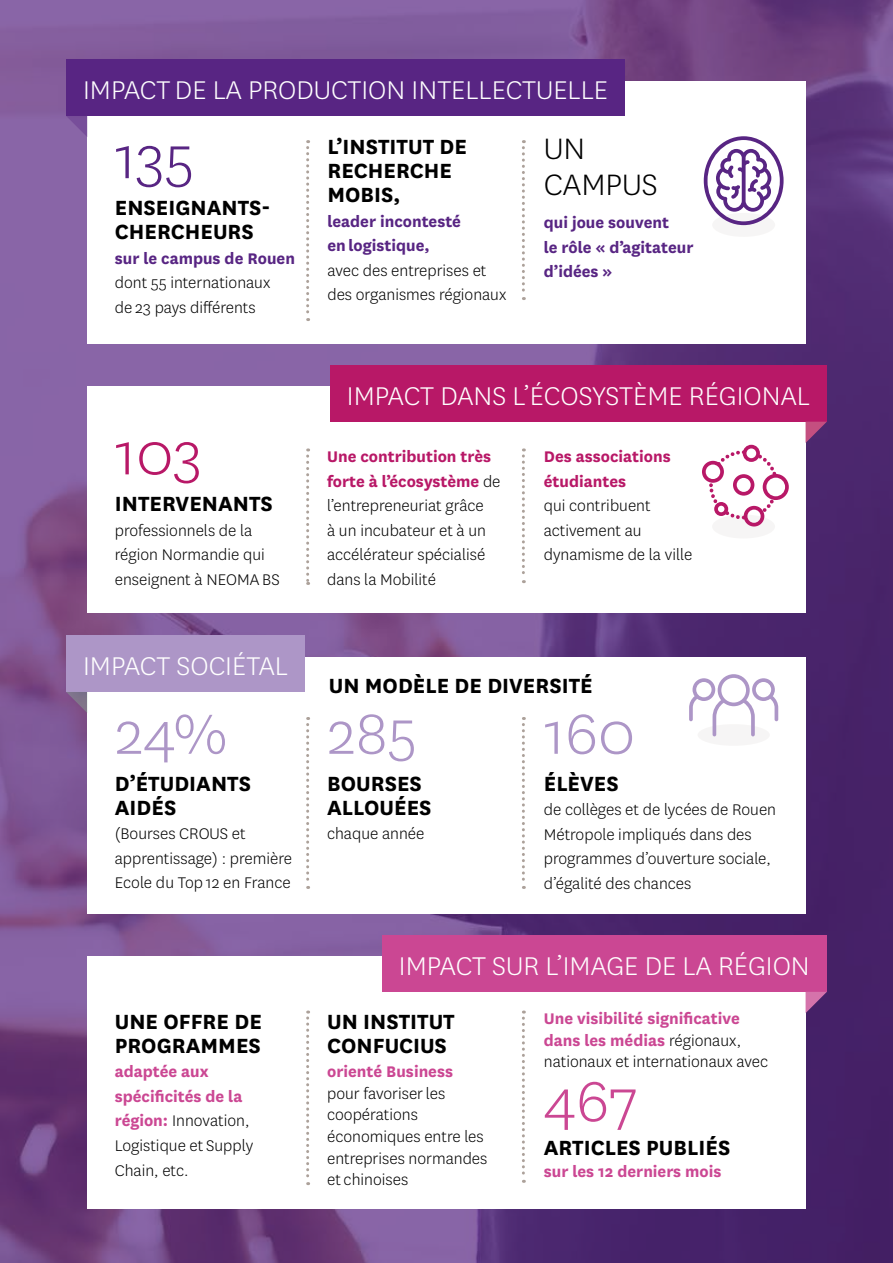
<style>
.page{position:relative;width:893px;height:1263px;background:#fff}
.page>*{position:absolute;margin:0;border:0;box-sizing:border-box;transform-origin:0 0}
.t1{font:300 66px "National";color:#ad96c7}
.t2{font:300 66px "National";color:#582583}
.t3{font:300 66px "National";color:#b81867}
.t4{font:300 66px "National";color:#cb4793}
.t5{font:300 34.5px/36px "National";color:#000}
.t6{font:300 30px "National";color:#fff}
.t7{font:700 24px/24px "National";color:#000}
.t8{font:300 18px/24.6px "National";color:#000}
.t9{font:700 18px/21.6px "National";color:#cb4793}
.t10{font:700 18px/24.6px "National";color:#582583}
.t11{font:700 18px/24.6px "National";color:#b81867}
.s1{font-weight:700;color:#cb4793}
.s2{font-weight:700;color:#b81867}
.s3{font-weight:300;color:#000}
</style>
<div class="page">
<img style="left:0;top:0;width:893px;height:1263px">
<div style="left:87px;top:81px;width:719px;height:262px;background:#fff"></div>
<div style="left:66px;top:60px;width:559px;height:56px;background:#582583"></div>
<svg style="left:306px;top:140px;width:3px;height:181px"></svg>
<svg style="left:522px;top:140px;width:3px;height:160px"></svg>
<div style="left:712px;top:213px;width:63px;height:24px;background:#f6f5f5;border-radius:50%"></div>
<svg style="left:66px;top:116px;width:21px;height:21px"></svg>
<svg style="left:704px;top:136px;width:80px;height:89px"></svg>
<div style="left:87px;top:386px;width:719px;height:227px;background:#fff"></div>
<div style="left:330px;top:365px;width:497px;height:57px;background:#b81867"></div>
<svg style="left:306px;top:448px;width:3px;height:137px"></svg>
<svg style="left:522px;top:448px;width:3px;height:135px"></svg>
<div style="left:712px;top:514px;width:63px;height:24px;background:#f6f5f5;border-radius:50%"></div>
<svg style="left:806px;top:422px;width:21px;height:21px"></svg>
<svg style="left:702px;top:445px;width:87px;height:81px"></svg>
<div style="left:87px;top:657px;width:719px;height:256px;background:#fff"></div>
<div style="left:66px;top:635px;width:239px;height:57px;background:#ad96c7"></div>
<svg style="left:306px;top:717px;width:3px;height:172px"></svg>
<svg style="left:522px;top:717px;width:3px;height:172px"></svg>
<div style="left:697px;top:724px;width:73px;height:22px;background:#f6f5f5;border-radius:50%"></div>
<svg style="left:66px;top:692px;width:21px;height:21px"></svg>
<svg style="left:689px;top:674px;width:89px;height:62px"></svg>
<div style="left:87px;top:957px;width:719px;height:252px;background:#fff"></div>
<div style="left:382px;top:935px;width:445px;height:57px;background:#cb4793"></div>
<svg style="left:306px;top:1010px;width:3px;height:175px"></svg>
<svg style="left:522px;top:1010px;width:3px;height:173px"></svg>
<svg style="left:806px;top:992px;width:21px;height:21px"></svg>
<h3 class="t6" style="left:83px;top:71px;width:526px">IMPACT DE LA PRODUCTION INTELLECTUELLE</h3>
<h1 class="t2" style="left:115px;top:117px;width:80px">135</h1>
<h3 class="t7" style="left:115px;top:194px;width:157px">ENSEIGNANTS-<br>CHERCHEURS</h3>
<p class="t10" style="left:115px;top:244px;width:182px">sur le campus de Rouen</p>
<p class="t8" style="left:115px;top:270px;width:157px">dont 55 internationaux de 23 pays différents</p>
<h1 class="t3" style="left:115px;top:413px;width:89px">103</h1>
<h3 class="t7" style="left:115px;top:490px;width:160px">INTERVENANTS</h3>
<p class="t8" style="left:115px;top:517px;width:166px">professionnels de la région Normandie qui enseignent à NEOMA BS</p>
<h3 class="t6" style="left:83px;top:647px;width:206px">IMPACT SOCIÉTAL</h3>
<h1 class="t1" style="left:115px;top:693px;width:114px">24%</h1>
<h3 class="t7" style="left:115px;top:769px;width:138px">D’ÉTUDIANTS<br>AIDÉS</h3>
<p class="t8" style="left:115px;top:821px;width:179px">(Bourses CROUS et apprentissage) : première<br>Ecole du Top 12 en France</p>
<h3 class="t7" style="left:115px;top:1007px;width:149px">UNE OFFRE DE<br>PROGRAMMES</h3>
<p class="t8" style="left:115px;top:1059px;width:140px"><span class="s1">adaptée aux spécificités de la région:</span> Innovation,<br>Logistique et Supply<br>Chain, etc.</p>
<h3 class="t7" style="left:327px;top:133px;width:141px">L’INSTITUT DE<br>RECHERCHE<br>MOBIS,</h3>
<p class="t10" style="left:327px;top:208px;width:135px">leader incontesté en logistique,</p>
<p class="t8" style="left:327px;top:257px;width:180px">avec des entreprises et des organismes régionaux</p>
<h2 class="t5" style="left:544px;top:129px;width:115px">UN<br>CAMPUS</h2>
<p class="t10" style="left:544px;top:209px;width:151px">qui joue souvent<br>le rôle « d’agitateur d’idées »</p>
<h3 class="t6" style="left:347px;top:377px;width:464px">IMPACT DANS L’ÉCOSYSTÈME RÉGIONAL</h3>
<p class="t8" style="left:327px;top:444px;width:175px"><span class="s2">Une contribution très forte à l’écosystème</span> de l’entrepreneuriat grâce<br>à un incubateur et à un accélérateur spécialisé dans la Mobilité</p>
<p class="t11" style="left:544px;top:443px;width:128px">Des associations étudiantes</p>
<p class="t8" style="left:544px;top:493px;width:150px">qui contribuent activement au dynamisme de la ville</p>
<h3 class="t7" style="left:329px;top:672px;width:266px">UN MODÈLE DE DIVERSITÉ</h3>
<h1 class="t1" style="left:544px;top:693px;width:93px">160</h1>
<h3 class="t7" style="left:544px;top:769px;width:76px">ÉLÈVES</h3>
<p class="t8" style="left:544px;top:797px;width:234px">de collèges et de lycées de Rouen<br>Métropole impliqués dans des programmes d’ouverture sociale, d’égalité des chances</p>
<h1 class="t1" style="left:327px;top:693px;width:91px">285</h1>
<h3 class="t7" style="left:327px;top:769px;width:106px">BOURSES<br>ALLOUÉES</h3>
<p class="t8" style="left:327px;top:821px;width:99px">chaque année</p>
<h3 class="t6" style="left:399px;top:947px;width:412px">IMPACT SUR L’IMAGE DE LA RÉGION</h3>
<h3 class="t7" style="left:327px;top:1007px;width:129px">UN INSTITUT<br>CONFUCIUS</h3>
<p class="t9" style="left:327px;top:1059px;width:127px">orienté Business</p>
<p class="t8" style="left:327px;top:1082px;width:162px;line-height:21.6px">pour favoriser les coopérations économiques entre les entreprises normandes et chinoises</p>
<p class="t9" style="left:544px;top:1006px;width:226px">Une visibilité significative dans les médias <span class="s3">régionaux, nationaux et internationaux avec</span></p>
<h1 class="t4" style="left:544px;top:1060px;width:96px">467</h1>
<h3 class="t7" style="left:544px;top:1134px;width:188px">ARTICLES PUBLIÉS</h3>
<p class="t9" style="left:544px;top:1159px;width:179px">sur les 12 derniers mois</p>
</div>
